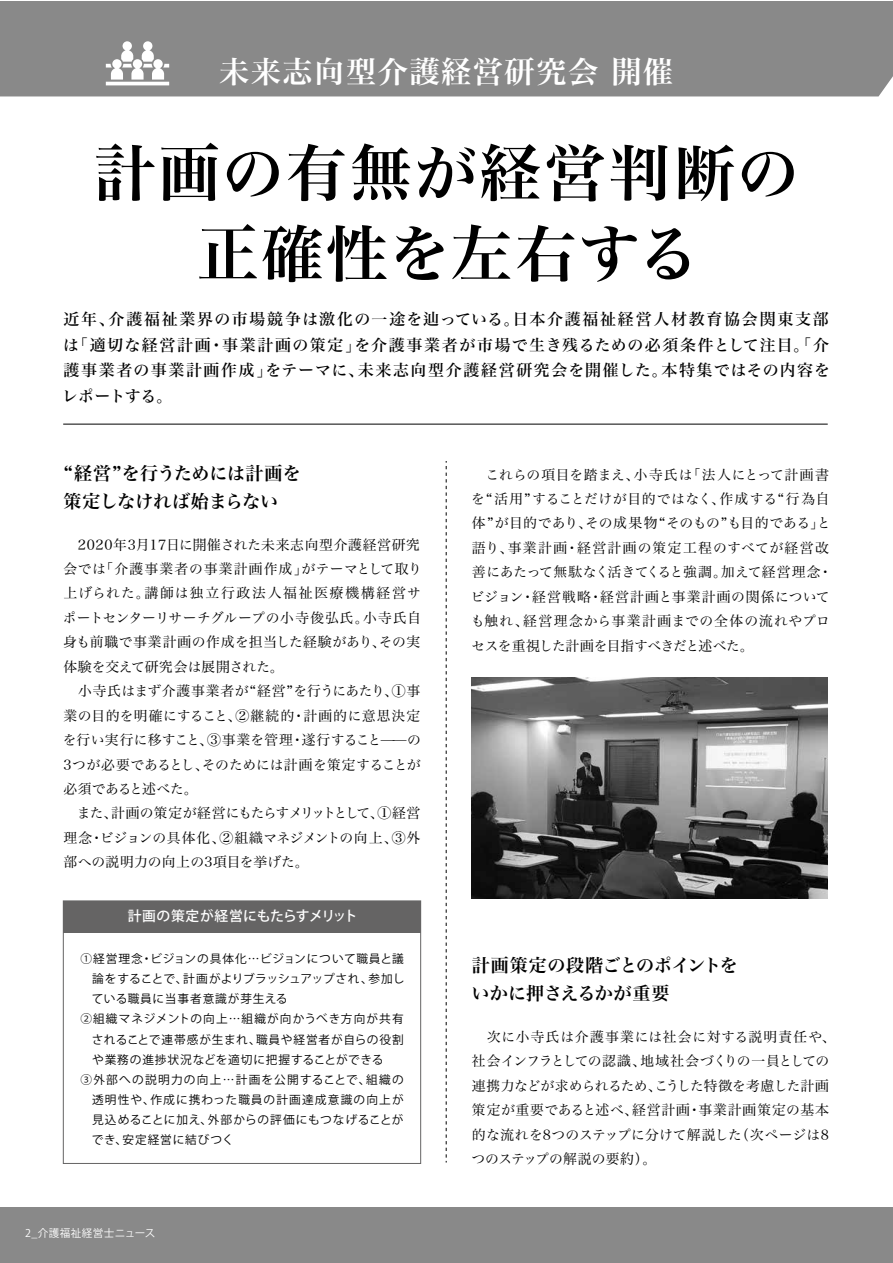
<style>
.page{position:relative;width:893px;height:1263px;background:#fff}
.page>*{position:absolute;margin:0;border:0;box-sizing:border-box;transform-origin:0 0}
.t1{font:61.65px/80.7px "Hira Min Std N W6";letter-spacing:.05em;color:#000;text-align:center}
.t2{font:30.15px "Hira Min Std N W6";letter-spacing:.05em;color:#fff}
.t3{font:18px/27.6px "Hira Min Std N W6";letter-spacing:-.005em;color:#000}
.t4{font:15.9px/25.5px "Hira Min Std N W5";letter-spacing:.085em;color:#000;text-align:justify}
.t5{font:13.8px/24.5px "Hira Min Std N W3";letter-spacing:.025em;color:#000}
.t6{font:500 13.8px "Koz Go Pro";color:#fff}
.t7{font:11.7px "Koz Go Pro";letter-spacing:.075em;color:#000}
.t8{font:11.7px "Koz Go Pro";color:#000}
.t9{font:11.7px "Koz Go Pro";letter-spacing:.105em;color:#000}
.t10{font:11.7px "Koz Go Pro";letter-spacing:.045em;color:#000}
.t11{font:11.7px "Koz Go Pro";letter-spacing:.1em;color:#000}
.t12{font:10.65px "Koz Go Pro";letter-spacing:.035em;color:#fff}
</style>
<div class="page">
<div style="left:0;top:1207px;width:892px;height:56px;background:#898989"></div>
<div style="left:0;top:34px;width:892px;height:62px;background:#898989"></div>
<div style="left:0;top:1px;width:892px;height:33px;background:#898989"></div>
<svg style="left:446px;top:461px;width:1px;height:701px"></svg>
<img style="left:472px;top:677px;width:356px;height:222px">
<svg style="left:106px;top:41px;width:63px;height:44px"></svg>
<div style="left:63px;top:901px;width:358px;height:31px;background:#656464"></div>
<div style="left:63px;top:900px;width:358px;height:264px;border:1px solid #656464"></div>
<hr style="left:63px;top:424px;width:765px;height:1px;background:#000">
<h2 class="t2" style="left:219px;top:50px;width:456px">未来志向型介護経営研究会 開催</h2>
<h1 class="t1" style="left:94px;top:133px;width:706px">計画の有無が経営判断の正確性を左右する</h1>
<p class="t4" style="left:62px;top:306px;width:769px">近年、介護福祉業界の市場競争は激化の一途を辿っている。日本介護福祉経営人材教育協会関東支部は「適切な経営計画・事業計画の策定」を介護事業者が市場で生き残るための必須条件として注目。「介護事業者の事業計画作成」をテーマに、未来志向型介護経営研究会を開催した。本特集ではその内容をレポートする。</p>
<h3 class="t3" style="left:63px;top:459px;width:239px">“経営”を行うためには計画を策定しなければ始まらない</h3>
<p class="t5" style="left:63px;top:532px;width:361px">　2020年3月17日に開催された未来志向型介護経営研究会では「介護事業者の事業計画作成」がテーマとして取り上げられた。講師は独立行政法人福祉医療機構経営サポートセンターリサーチグループの小寺俊弘氏。小寺氏自身も前職で事業計画の作成を担当した経験があり、その実体験を交えて研究会は展開された。<br>　小寺氏はまず介護事業者が“経営”を行うにあたり、①事業の目的を明確にすること、②継続的・計画的に意思決定を行い実行に移すこと、③事業を管理・遂行すること̶̶の<br>3つが必要であるとし、そのためには計画を策定することが必須であると述べた。<br>　また、計画の策定が経営にもたらすメリットとして、①経営理念・ビジョンの具体化、②組織マネジメントの向上、③外部への説明力の向上の3項目を挙げた。</p>
<p class="t6" style="left:128px;top:907px;width:231px">計画の策定が経営にもたらすメリット</p>
<p class="t7" style="left:80px;top:951px;width:325px">①経営理念・ビジョンの具体化…ビジョンについて職員と議</p>
<p class="t8" style="left:92px;top:971px;width:314px">論をすることで、計画がよりブラッシュアップされ、参加し</p>
<p class="t7" style="left:92px;top:991px;width:197px">ている職員に当事者意識が芽生える</p>
<p class="t7" style="left:80px;top:1011px;width:325px">②組織マネジメントの向上…組織が向かうべき方向が共有</p>
<p class="t7" style="left:92px;top:1032px;width:313px">されることで連帯感が生まれ、職員や経営者が自らの役割</p>
<p class="t7" style="left:92px;top:1052px;width:293px">や業務の進捗状況などを適切に把握することができる</p>
<p class="t9" style="left:80px;top:1072px;width:325px">③外部への説明力の向上…計画を公開することで、組織の</p>
<p class="t11" style="left:92px;top:1092px;width:313px">透明性や、作成に携わった職員の計画達成意識の向上が</p>
<p class="t10" style="left:92px;top:1112px;width:313px">見込めることに加え、外部からの評価にもつなげることが</p>
<p class="t7" style="left:92px;top:1132px;width:144px">でき、安定経営に結びつく</p>
<p class="t12" style="left:25px;top:1226px;width:132px">2_介護福祉経営士ニュース</p>
<p class="t5" style="left:471px;top:462px;width:363px;text-indent:15px">これらの項目を踏まえ、小寺氏は「法人にとって計画書を“活用”することだけが目的ではなく、作成する“行為自体”が目的であり、その成果物“そのもの”も目的である」と語り、事業計画・経営計画の策定工程のすべてが経営改善にあたって無駄なく活きてくると強調。加えて経営理念・ビジョン・経営戦略・経営計画と事業計画の関係についても触れ、経営理念から事業計画までの全体の流れやプロセスを重視した計画を目指すべきだと述べた。</p>
<h3 class="t3" style="left:471px;top:952px;width:268px">計画策定の段階ごとのポイントをいかに押さえるかが重要</h3>
<p class="t5" style="left:472px;top:1024px;width:366px">　次に小寺氏は介護事業には社会に対する説明責任や、社会インフラとしての認識、地域社会づくりの一員としての連携力などが求められるため、こうした特徴を考慮した計画策定が重要であると述べ、経営計画・事業計画策定の基本的な流れを8つのステップに分けて解説した（次ページは8つのステップの解説の要約）。</p>
</div>
